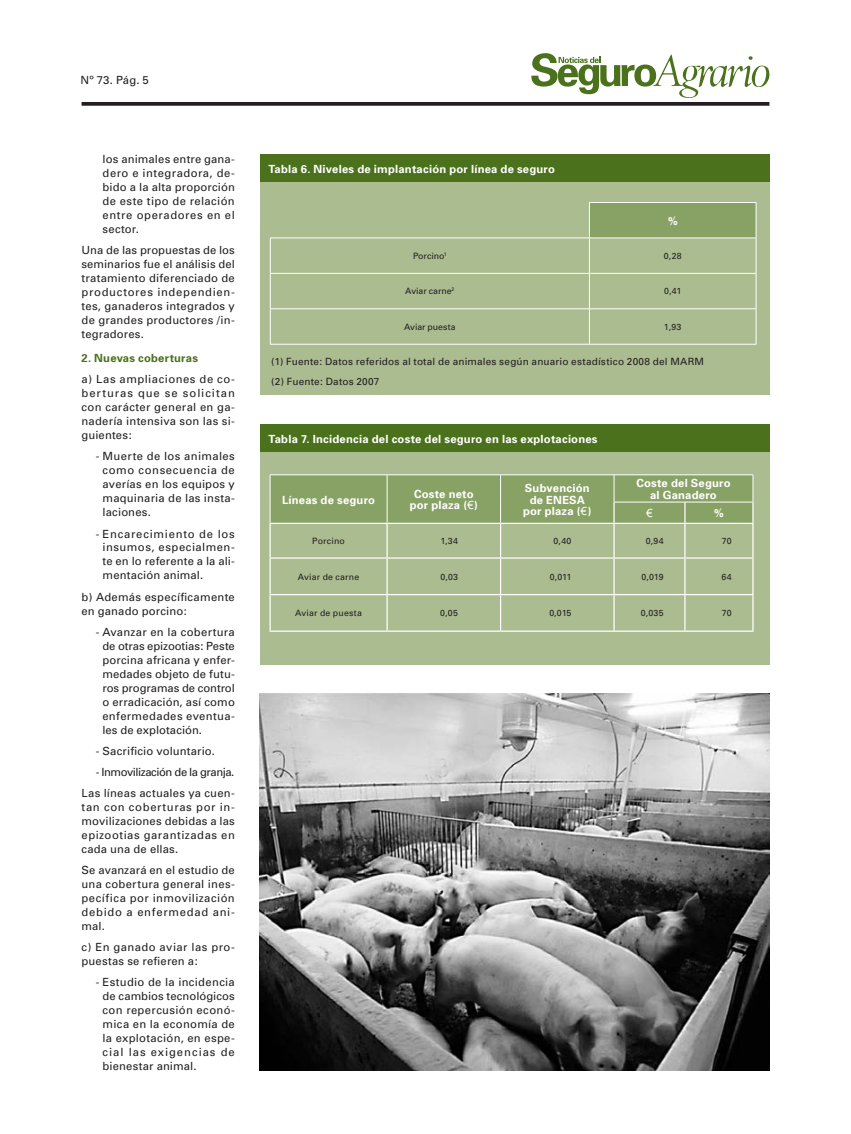
<style>
.page{position:relative;width:851px;height:1134px;background:#fff}
.page>*{position:absolute;margin:0;border:0;box-sizing:border-box;transform-origin:0 0}
.t1{font:11.25px/14px "Univers";letter-spacing:.02em;color:#231f20;text-align:justify}
.t2{font:700 11.25px/11.2px "Univers";letter-spacing:.02em;color:#fff;text-align:center}
.t3{font:11.25px/21.1px "Univers";letter-spacing:-.03em;color:#231f20;text-align:right}
.t4{font:700 11.25px "Univers";letter-spacing:.02em;color:#4b711c}
.t5{font:11.25px "Arial";color:#fff}
.t6{font:10px/19.6px "Univers";letter-spacing:.015em;color:#231f20}
.t7{font:8.75px "Univers";letter-spacing:.01em;color:#231f20}
.s1{font-family:"Arial";font-weight:400}
</style>
<div class="page">
<svg style="left:81px;top:102px;width:688px;height:4px;background:#312d2e"></svg>
<svg style="left:531px;top:53px;width:238px;height:45px"></svg>
<div style="left:260px;top:154px;width:509px;height:241px;background:#aabc90"></div>
<div style="left:260px;top:424px;width:509px;height:241px;background:#aabc90"></div>
<img style="left:260px;top:694px;width:509px;height:376px">
<div style="left:260px;top:154px;width:509px;height:28px;background:#4b711c"></div>
<div style="left:260px;top:424px;width:509px;height:27px;background:#4b711c"></div>
<div style="left:589px;top:202px;width:167px;height:36px;background:#88a165"></div>
<hr style="left:589px;top:202px;width:167px;height:1px;background:#fff">
<hr style="left:589px;top:203px;width:1px;height:35px;background:#fff">
<hr style="left:755px;top:203px;width:1px;height:35px;background:#fff">
<hr style="left:270px;top:238px;width:319px;height:1px;background:#fff">
<hr style="left:270px;top:238px;width:1px;height:35px;background:#fff">
<hr style="left:270px;top:273px;width:319px;height:1px;background:#fff">
<hr style="left:270px;top:274px;width:1px;height:34px;background:#fff">
<hr style="left:270px;top:308px;width:319px;height:1px;background:#fff">
<hr style="left:270px;top:309px;width:1px;height:35px;background:#fff">
<hr style="left:270px;top:344px;width:319px;height:1px;background:#fff">
<hr style="left:589px;top:238px;width:167px;height:1px;background:#fff">
<hr style="left:589px;top:238px;width:1px;height:35px;background:#fff">
<hr style="left:755px;top:238px;width:1px;height:35px;background:#fff">
<hr style="left:589px;top:273px;width:167px;height:1px;background:#fff">
<hr style="left:589px;top:274px;width:1px;height:34px;background:#fff">
<hr style="left:755px;top:274px;width:1px;height:34px;background:#fff">
<hr style="left:589px;top:308px;width:167px;height:1px;background:#fff">
<hr style="left:589px;top:309px;width:1px;height:35px;background:#fff">
<hr style="left:755px;top:309px;width:1px;height:35px;background:#fff">
<hr style="left:589px;top:344px;width:167px;height:1px;background:#fff">
<hr style="left:270px;top:474px;width:117px;height:1px;background:#fff">
<hr style="left:387px;top:474px;width:113px;height:1px;background:#fff">
<hr style="left:500px;top:474px;width:114px;height:1px;background:#fff">
<hr style="left:614px;top:474px;width:70px;height:1px;background:#fff">
<hr style="left:684px;top:474px;width:69px;height:1px;background:#fff">
<svg style="left:270px;top:475px;width:483px;height:48px;background:#8ba369"></svg>
<hr style="left:269px;top:523px;width:118px;height:1px;background:#fff">
<hr style="left:269px;top:524px;width:2px;height:33px;background:#fff">
<hr style="left:387px;top:523px;width:113px;height:1px;background:#fff">
<hr style="left:386px;top:524px;width:1px;height:33px;background:#fff">
<hr style="left:500px;top:523px;width:114px;height:1px;background:#fff">
<hr style="left:500px;top:524px;width:1px;height:33px;background:#fff">
<hr style="left:614px;top:523px;width:70px;height:1px;background:#fff">
<hr style="left:613px;top:524px;width:1px;height:33px;background:#fff">
<hr style="left:684px;top:523px;width:69px;height:1px;background:#fff">
<hr style="left:684px;top:524px;width:1px;height:33px;background:#fff">
<hr style="left:752px;top:524px;width:1px;height:33px;background:#fff">
<hr style="left:269px;top:557px;width:118px;height:2px;background:#fff">
<hr style="left:269px;top:559px;width:2px;height:35px;background:#fff">
<hr style="left:387px;top:557px;width:113px;height:2px;background:#fff">
<hr style="left:386px;top:559px;width:1px;height:35px;background:#fff">
<hr style="left:500px;top:557px;width:114px;height:2px;background:#fff">
<hr style="left:500px;top:559px;width:1px;height:35px;background:#fff">
<hr style="left:614px;top:557px;width:70px;height:2px;background:#fff">
<hr style="left:613px;top:559px;width:1px;height:35px;background:#fff">
<hr style="left:684px;top:557px;width:69px;height:2px;background:#fff">
<hr style="left:684px;top:559px;width:1px;height:35px;background:#fff">
<hr style="left:752px;top:559px;width:1px;height:35px;background:#fff">
<hr style="left:269px;top:594px;width:118px;height:1px;background:#fff">
<hr style="left:269px;top:595px;width:2px;height:35px;background:#fff">
<hr style="left:387px;top:594px;width:113px;height:1px;background:#fff">
<hr style="left:386px;top:595px;width:1px;height:35px;background:#fff">
<hr style="left:500px;top:594px;width:114px;height:1px;background:#fff">
<hr style="left:500px;top:595px;width:1px;height:35px;background:#fff">
<hr style="left:614px;top:594px;width:70px;height:1px;background:#fff">
<hr style="left:613px;top:595px;width:1px;height:35px;background:#fff">
<hr style="left:684px;top:594px;width:69px;height:1px;background:#fff">
<hr style="left:684px;top:595px;width:1px;height:35px;background:#fff">
<hr style="left:752px;top:595px;width:1px;height:35px;background:#fff">
<hr style="left:269px;top:630px;width:118px;height:2px;background:#fff">
<hr style="left:387px;top:630px;width:113px;height:2px;background:#fff">
<hr style="left:500px;top:630px;width:114px;height:2px;background:#fff">
<hr style="left:614px;top:630px;width:70px;height:2px;background:#fff">
<hr style="left:684px;top:630px;width:69px;height:2px;background:#fff">
<p class="t1" style="left:80px;top:73px;width:70px">Nº 73. Pág. 5</p>
<p class="t1" style="left:103px;top:152px;width:134px">los animales entre gana&shy;dero e integradora, de&shy;bido a la alta proporción de este tipo de relación entre operadores en el sector.</p>
<p class="t1" style="left:81px;top:243px;width:155px">Una de las propuestas de los seminarios fue el análisis del tratamiento diferenciado de productores independien&shy;tes, ganaderos integrados y de grandes productores /in&shy;tegradores.</p>
<p class="t4" style="left:81px;top:351px;width:118px">2. Nuevas coberturas</p>
<p class="t1" style="left:81px;top:372px;width:155px">a) Las ampliaciones de co&shy;berturas que se solicitan con carácter general en ga&shy;nadería intensiva son las si&shy;guientes:</p>
<p class="t1" style="left:103px;top:450px;width:134px;text-indent:-7px">- Muerte de los animales como consecuencia de averías en los equipos y maquinaria de las insta&shy;laciones.</p>
<p class="t1" style="left:103px;top:527px;width:134px;text-indent:-7px">- Encarecimiento de los insumos, especialmen&shy;te en lo referente a la ali&shy;mentación animal.</p>
<p class="t1" style="left:81px;top:590px;width:155px">b) Además específicamente en ganado porcino:</p>
<p class="t1" style="left:102px;top:625px;width:134px;text-indent:-7px">- Avanzar en la cobertura de otras epizootias: Peste porcina africana y enfer&shy;medades objeto de futu&shy;ros programas de control o erradicación, así como enfermedades eventua&shy;les de explotación.</p>
<p class="t1" style="left:96px;top:744px;width:121px">- Sacrificio voluntario.</p>
<p class="t3" style="left:81px;top:761px;width:155px">- Inmovilización de la granja.<br>Las líneas actuales ya cuen-</p>
<p class="t1" style="left:81px;top:800px;width:155px">tan con coberturas por in&shy;movilizaciones debidas a las epizootias garantizadas en cada una de ellas.</p>
<p class="t1" style="left:81px;top:863px;width:155px">Se avanzará en el estudio de una cobertura general ines&shy;pecífica por inmovilización debido a enfermedad ani&shy;mal.</p>
<p class="t1" style="left:81px;top:940px;width:155px">c) En ganado aviar las pro&shy;puestas se refieren a:</p>
<p class="t1" style="left:103px;top:975px;width:134px;text-indent:-7px">- Estudio de la incidencia de cambios tecnológicos con repercusión econó&shy;mica en la economía de la explotación, en espe&shy;cial las exigencias de bienestar animal.</p>
<p class="t2" style="left:268px;top:163px;width:288px">Tabla 6. Niveles de implantación por línea de seguro</p>
<p class="t2" style="left:667px;top:215px;width:12px">%</p>
<p class="t7" style="left:413px;top:251px;width:35px">Porcino<sup>1</sup></p>
<p class="t7" style="left:663px;top:251px;width:19px">0,28</p>
<p class="t7" style="left:405px;top:286px;width:51px">Aviar carne<sup>2</sup></p>
<p class="t7" style="left:664px;top:286px;width:19px">0,41</p>
<p class="t7" style="left:404px;top:322px;width:53px">Aviar puesta</p>
<p class="t7" style="left:664px;top:322px;width:19px">1,93</p>
<p class="t6" style="left:271px;top:352px;width:434px">(1) Fuente: Datos referidos al total de animales según anuario estadístico 2008 del MARM (2) Fuente: Datos 2007</p>
<p class="t2" style="left:268px;top:433px;width:330px">Tabla 7. Incidencia del coste del seguro en las explotaciones</p>
<p class="t2" style="left:282px;top:494px;width:94px">Líneas de seguro</p>
<p class="t2" style="left:409px;top:488px;width:70px">Coste neto por plaza (<span class="s1">€</span>)</p>
<p class="t2" style="left:523px;top:483px;width:70px">Subvención de ENESA por plaza (<span class="s1">€</span>)</p>
<p class="t2" style="left:636px;top:478px;width:96px">Coste del Seguro al Ganadero</p>
<p class="t5" style="left:646px;top:506px;width:8px">€</p>
<p class="t2" style="left:713px;top:508px;width:12px">%</p>
<p class="t7" style="left:312px;top:536px;width:34px">Porcino</p>
<p class="t7" style="left:440px;top:536px;width:19px">1,34</p>
<p class="t7" style="left:553px;top:536px;width:19px">0,40</p>
<p class="t7" style="left:645px;top:536px;width:19px">0,94</p>
<p class="t7" style="left:721px;top:536px;width:11px">70</p>
<p class="t7" style="left:298px;top:571px;width:63px">Aviar de carne</p>
<p class="t7" style="left:440px;top:571px;width:19px">0,03</p>
<p class="t7" style="left:549px;top:571px;width:23px">0,011</p>
<p class="t7" style="left:641px;top:571px;width:24px">0,019</p>
<p class="t7" style="left:721px;top:571px;width:12px">64</p>
<p class="t7" style="left:295px;top:608px;width:68px">Aviar de puesta</p>
<p class="t7" style="left:440px;top:608px;width:19px">0,05</p>
<p class="t7" style="left:549px;top:608px;width:24px">0,015</p>
<p class="t7" style="left:640px;top:608px;width:24px">0,035</p>
<p class="t7" style="left:721px;top:608px;width:11px">70</p>
</div>
